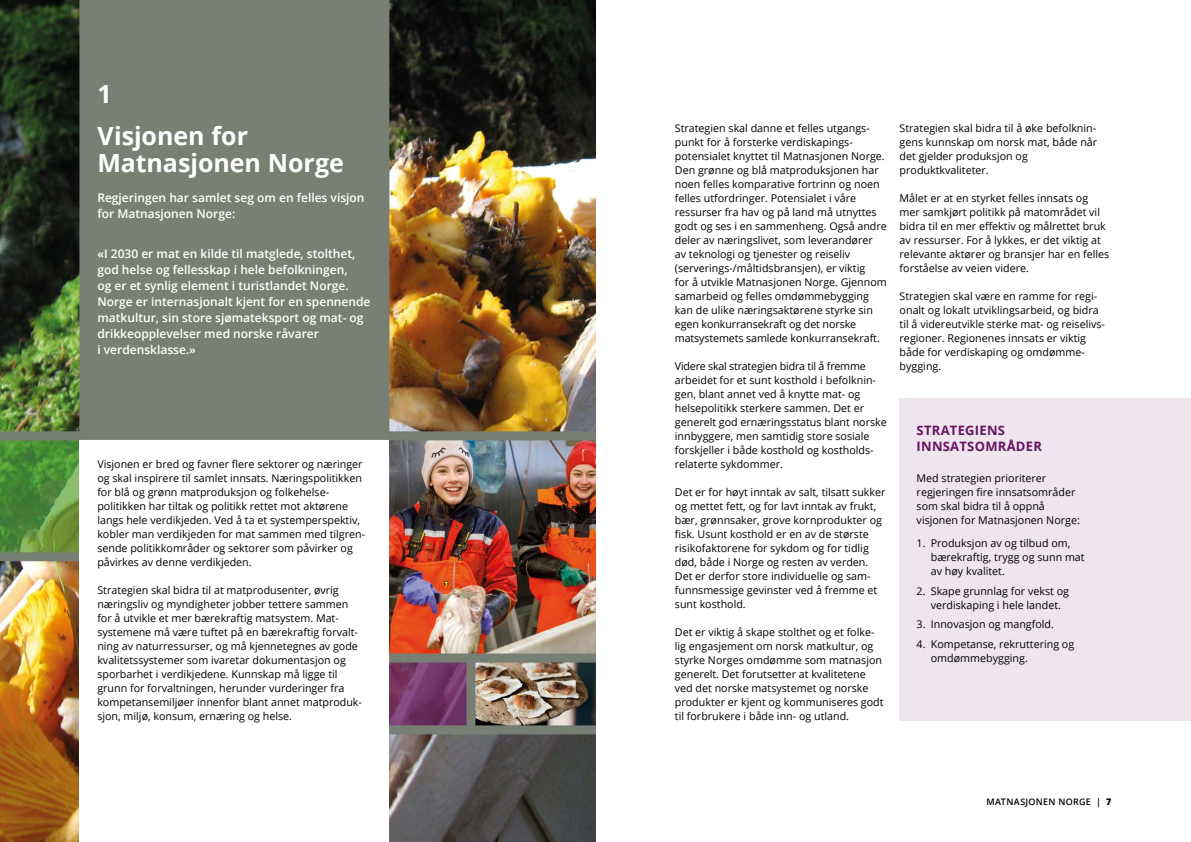
<style>
.page{position:relative;width:1191px;height:842px;background:#fff}
.page>*{position:absolute;margin:0;border:0;box-sizing:border-box;transform-origin:0 0}
.H2_Kapitteltittel{font:700 25px/41.2px "Open Sans";color:#fff}
.H5_-mellomtittel_2{font:700 13px/15.6px "Open Sans";letter-spacing:.02em;color:#661361}
.Ingress{font:600 12px/16px "Open Sans";color:#fff}
.Brødtekst{font:10.7px/14px "Open Sans";color:#000}
.t1{font:600 9px "Open Sans";letter-spacing:.035em;color:#000}
.s1{font-weight:800}
</style>
<div class="page">
<img style="left:0;top:0;width:595px;height:841px">
<div style="left:899px;top:398px;width:292px;height:322px;background:#efe5ef"></div>
<div style="left:79px;top:440px;width:309px;height:402px;background:#fff"></div>
<h2 class="H2_Kapitteltittel" style="left:97px;top:73px;width:152px">1<br>Visjonen for</h2>
<h2 class="H2_Kapitteltittel" style="left:97px;top:141px;width:248px">Matnasjonen Norge</h2>
<p class="Ingress" style="left:97px;top:190px;width:269px">Regjeringen har samlet seg om en felles visjon for Matnasjonen Norge:</p>
<p class="Ingress" style="left:97px;top:246px;width:275px">«I 2030 er mat en kilde til matglede, stolthet, god helse og fellesskap i hele befolkningen,<br>og er et synlig element i turistlandet Norge.<br>Norge er internasjonalt kjent for en spennende matkultur, sin store sjømateksport og mat- og drikkeopplevelser med norske råvarer<br>i verdensklasse.»</p>
<p class="Brødtekst" style="left:97px;top:457px;width:269px">Visjonen er bred og favner flere sektorer og næringer og skal inspirere til samlet innsats. Næringspolitikken for blå og grønn matproduksjon og folkehelse&shy;politikken har tiltak og politikk rettet mot aktørene langs hele verdikjeden. Ved å ta et systemperspektiv, kobler man verdikjeden for mat sammen med tilgren&shy;sende politikkområder og sektorer som påvirker og påvirkes av denne verdikjeden.</p>
<p class="Brødtekst" style="left:97px;top:583px;width:266px">Strategien skal bidra til at matprodusenter, øvrig næringsliv og myndigheter jobber tettere sammen for å utvikle et mer bærekraftig matsystem. Mat&shy;systemene må være tuftet på en bærekraftig forvalt&shy;ning av naturressurser, og må kjennetegnes av gode kvalitetssystemer som ivaretar dokumentasjon og sporbarhet i verdikjedene. Kunnskap må ligge til grunn for forvaltningen, herunder vurderinger fra kompetansemiljøer innenfor blant annet matproduk&shy;sjon, miljø, konsum, ernæring og helse.</p>
<p class="Brødtekst" style="left:675px;top:121px;width:213px">Strategien skal danne et felles utgangs&shy;punkt for å forsterke verdiskapings&shy;potensialet knyttet til Matnasjonen Norge.<br>Den grønne og blå matproduksjonen har noen felles komparative fortrinn og noen felles utfordringer. Potensialet i våre ressurser fra hav og på land må utnyttes godt og ses i en sammenheng. Også andre deler av næringslivet, som leverandører<br>av teknologi og tjenester og reiseliv (serverings-/måltidsbransjen), er viktig<br>for å utvikle Matnasjonen Norge. Gjennom samarbeid og felles omdømmebygging kan de ulike næringsaktørene styrke sin egen konkurransekraft og det norske matsystemets samlede konkurransekraft.</p>
<p class="Brødtekst" style="left:675px;top:359px;width:213px">Videre skal strategien bidra til å fremme arbeidet for et sunt kosthold i befolknin&shy;gen, blant annet ved å knytte mat- og helsepolitikk sterkere sammen. Det er generelt god ernæringsstatus blant norske innbyggere, men samtidig store sosiale forskjeller i både kosthold og kostholds&shy;relaterte sykdommer.</p>
<p class="Brødtekst" style="left:675px;top:485px;width:212px">Det er for høyt inntak av salt, tilsatt sukker og mettet fett, og for lavt inntak av frukt, bær, grønnsaker, grove kornprodukter og fisk. Usunt kosthold er en av de største risikofaktorene for sykdom og for tidlig død, både i Norge og resten av verden.<br>Det er derfor store individuelle og sam&shy;funnsmessige gevinster ved å fremme et sunt kosthold.</p>
<p class="Brødtekst" style="left:675px;top:625px;width:210px">Det er viktig å skape stolthet og et folke&shy;lig engasjement om norsk matkultur, og styrke Norges omdømme som matnasjon generelt. Det forutsetter at kvalitetene ved det norske matsystemet og norske produkter er kjent og kommuniseres godt til forbrukere i både inn- og utland.</p>
<p class="Brødtekst" style="left:899px;top:121px;width:199px">Strategien skal bidra til å øke befolknin&shy;gens kunnskap om norsk mat, både når det gjelder produksjon og produktkvaliteter.</p>
<p class="Brødtekst" style="left:899px;top:191px;width:211px">Målet er at en styrket felles innsats og mer samkjørt politikk på matområdet vil bidra til en mer effektiv og målrettet bruk av ressurser. For å lykkes, er det viktig at relevante aktører og bransjer har en felles forståelse av veien videre.</p>
<p class="Brødtekst" style="left:899px;top:289px;width:206px">Strategien skal være en ramme for regi&shy;onalt og lokalt utviklingsarbeid, og bidra til å videreutvikle sterke mat- og reiselivs&shy;regioner. Regionenes innsats er viktig både for verdiskaping og omdømme&shy;bygging.</p>
<h3 class="H5_-mellomtittel_2" style="left:916px;top:423px;width:127px">STRATEGIENS<br>INNSATSOMRÅDER</h3>
<p class="Brødtekst" style="left:916px;top:471px;width:165px">Med strategien prioriterer regjeringen fire innsatsområder som skal bidra til å oppnå visjonen for Matnasjonen Norge:</p>
<p class="Brødtekst" style="left:930px;top:536px;width:155px;text-indent:-14px">1. Produksjon av og tilbud om, bærekraftig, trygg og sunn mat av høy kvalitet.</p>
<p class="Brødtekst" style="left:916px;top:583px;width:154px;text-align:center">2. Skape grunnlag for vekst og verdiskaping i hele landet.</p>
<p class="Brødtekst" style="left:916px;top:617px;width:139px">3. Innovasjon og mangfold.</p>
<p class="Brødtekst" style="left:930px;top:637px;width:145px;text-indent:-14px">4. Kompetanse, rekruttering og omdømmebygging.</p>
<p class="t1" style="left:986px;top:795px;width:127px">MATNASJONEN NORGE | <span class="s1">7</span></p>
</div>
